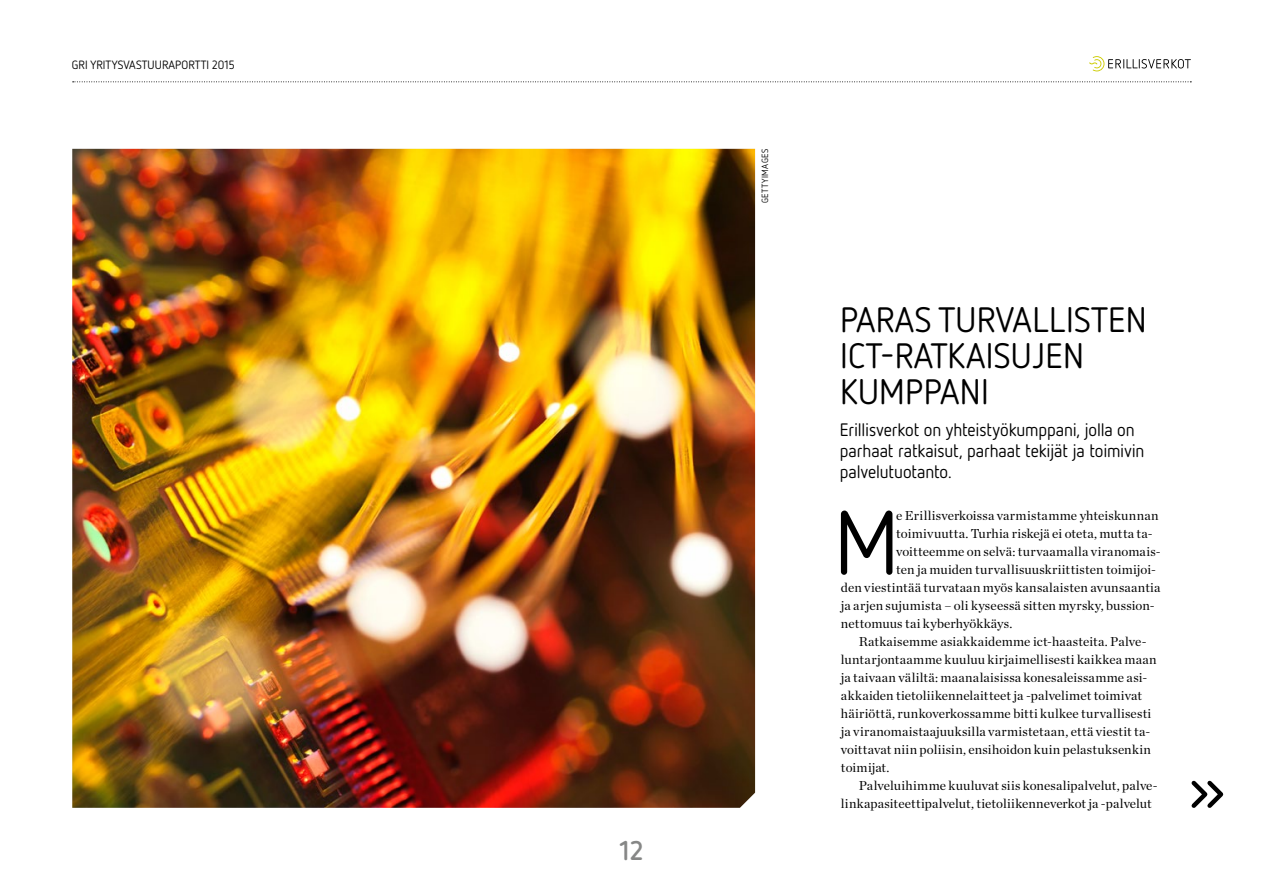
<style>
.page{position:relative;width:1263px;height:893px;background:#fff}
.page>*{position:absolute;margin:0;border:0;box-sizing:border-box;transform-origin:0 0}
.t1{font:89.1px "Netto OT";color:#000}
.t2{font:35.25px/36px "Netto OT";letter-spacing:.01em;color:#000}
.t3{font:700 27px "Netto OT";color:#868786}
.t4{font:18px/21px "Netto OT";letter-spacing:-.005em;color:#000}
.t5{font:13.2px "Chronicle Deck";letter-spacing:.015em;color:#000}
.t6{font:13.2px "Chronicle Deck";letter-spacing:-.005em;color:#000}
.t7{font:12px "Netto OT";letter-spacing:.01em;color:#000}
.t8{font:9px "Netto OT";letter-spacing:.05em;color:#000}
</style>
<div class="page">
<img style="left:72px;top:149px;width:683px;height:659px">
<svg style="left:1191px;top:780px;width:33px;height:28px"></svg>
<svg style="left:73px;top:81px;width:1118px;height:1px"></svg>
<svg style="left:1089px;top:56px;width:102px;height:15px"></svg>
<p class="t7" style="left:72px;top:57px;width:164px">GRI YRITYSVASTUURAPORTTI 2015</p>
<h3 class="t3" style="left:620px;top:833px;width:25px">12</h3>
<p class="t8" style="left:759px;top:203px;width:56px;rotate:-90deg">GETTYIMAGES</p>
<h2 class="t2" style="left:840px;top:301px;width:308px">PARAS TURVALLISTEN<br>ICT-RATKAISUJEN<br>KUMPPANI</h2>
<h3 class="t4" style="left:840px;top:419px;width:306px">Erillisverkot on yhteistyökumppani, jolla on parhaat ratkaisut, parhaat tekijät ja toimivin palvelutuotanto.</h3>
<h1 class="t1" style="left:834px;top:488px;width:66px">M</h1>
<p class="t5" style="left:896px;top:505px;width:264px">e Erillisverkoissa varmistamme yhteiskunnan</p>
<p class="t5" style="left:896px;top:523px;width:258px">toimivuutta. Turhia riskejä ei oteta, mutta ta-</p>
<p class="t5" style="left:896px;top:541px;width:266px">voitteemme on selvä: turvaamalla viranomais-</p>
<p class="t5" style="left:896px;top:559px;width:261px">ten ja muiden turvallisuuskriittisten toimijoi-</p>
<p class="t5" style="left:841px;top:577px;width:321px">den viestintää turvataan myös kansalaisten avunsaantia</p>
<p class="t5" style="left:841px;top:595px;width:315px">ja arjen sujumista – oli kyseessä sitten myrsky, bussion-</p>
<p class="t5" style="left:841px;top:613px;width:173px">nettomuus tai kyberhyökkäys.</p>
<p class="t5" style="left:859px;top:631px;width:289px">Ratkaisemme asiakkaidemme ict-haasteita. Palve-</p>
<p class="t5" style="left:841px;top:649px;width:317px">luntarjontaamme kuuluu kirjaimellisesti kaikkea maan</p>
<p class="t5" style="left:841px;top:667px;width:308px">ja taivaan väliltä: maanalaisissa konesaleissamme asi-</p>
<p class="t5" style="left:841px;top:685px;width:303px">akkaiden tietoliikennelaitteet ja -palvelimet toimivat</p>
<p class="t5" style="left:841px;top:703px;width:312px">häiriöttä, runkoverkossamme bitti kulkee turvallisesti</p>
<p class="t5" style="left:841px;top:721px;width:311px">ja viranomaistaajuuksilla varmistetaan, että viestit ta-</p>
<p class="t5" style="left:841px;top:739px;width:312px">voittavat niin poliisin, ensihoidon kuin pelastuksenkin</p>
<p class="t6" style="left:841px;top:757px;width:50px">toimijat.</p>
<p class="t5" style="left:859px;top:775px;width:300px">Palveluihimme kuuluvat siis konesalipalvelut, palve-</p>
<p class="t5" style="left:841px;top:793px;width:312px">linkapasiteettipalvelut, tietoliikenneverkot ja -palvelut</p>
</div>
